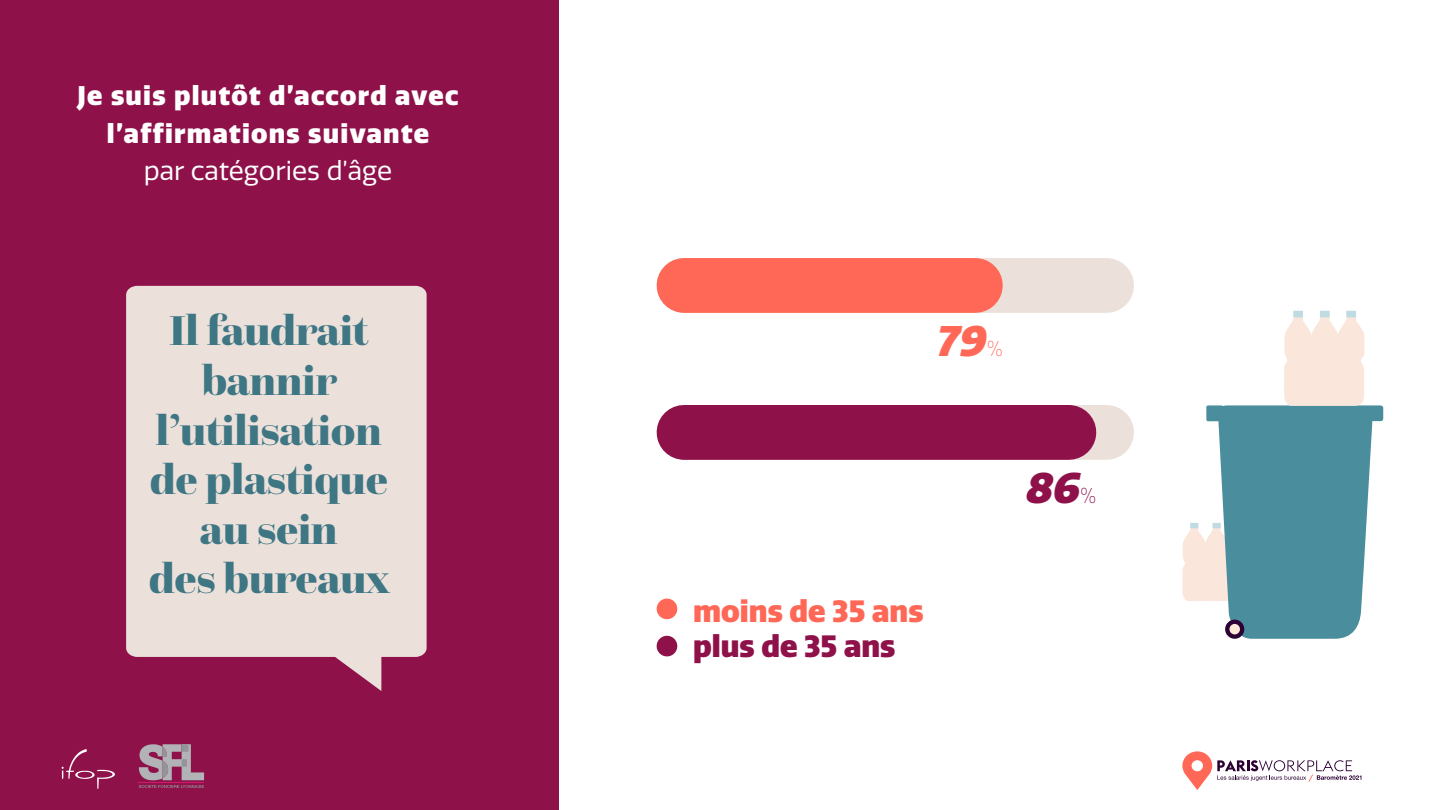
<style>
.page{position:relative;width:1440px;height:810px;background:#fff}
.page>*{position:absolute;margin:0;border:0;box-sizing:border-box;transform-origin:0 0}
.t1{font:900 43.5px/49.5px "Questa Grande";letter-spacing:-.01em;color:#3f7684;text-align:center}
.t2{font:italic 900 41.7px "Quatro";color:#ff6857}
.t3{font:italic 900 41.7px "Quatro";color:#8e114a}
.t4{font:900 30px "Quatro";color:#ff6857}
.t5{font:900 30px "Quatro";color:#8e114a}
.t6{font:900 26.25px/37.5px "Quatro";letter-spacing:.05em;color:#fff;text-align:center}
.t7{font:26.25px "Quatro";color:#fff}
.s1{font-weight:200;font-style:normal;font-size:20.85px}
</style>
<div class="page">
<div style="left:0;top:0;width:559px;height:810px;background:#8e114a"></div>
<div style="left:126px;top:286px;width:301px;height:371px;background:#ece1da"></div>
<svg style="left:316px;top:643px;width:65px;height:48px"></svg>
<svg style="left:1182px;top:751px;width:179px;height:39px"></svg>
<svg style="left:975px;top:258px;width:132px;height:55px;fill:#ece1da"></svg>
<svg style="left:1069px;top:405px;width:38px;height:55px;fill:#8e114a"></svg>
<div style="left:684px;top:258px;width:291px;height:55px;background:#ff6857"></div>
<div style="left:684px;top:405px;width:385px;height:55px;background:#8e114a"></div>
<div style="left:657px;top:599px;width:20px;height:20px;background:#ff6857;border-radius:50%"></div>
<div style="left:657px;top:636px;width:20px;height:20px;background:#8e114a;border-radius:50%"></div>
<svg style="left:1182px;top:311px;width:201px;height:328px"></svg>
<svg style="left:139px;top:744px;width:65px;height:44px"></svg>
<svg style="left:61px;top:749px;width:54px;height:40px"></svg>
<p class="t6" style="left:78px;top:79px;width:382px">Je suis plutôt d’accord avec l’affirmations suivante</p>
<p class="t7" style="left:144px;top:156px;width:250px">par catégories d’âge</p>
<p class="t1" style="left:149px;top:306px;width:242px">Il faudrait bannir l’utilisation de plastique au sein<br>des bureaux</p>
<p class="t2" style="left:937px;top:325px;width:67px">79<span class="s1">%</span></p>
<p class="t4" style="left:693px;top:598px;width:232px">moins de 35 ans</p>
<p class="t5" style="left:693px;top:633px;width:204px">plus de 35 ans</p>
<p class="t3" style="left:1027px;top:472px;width:71px">86<span class="s1">%</span></p>
</div>
